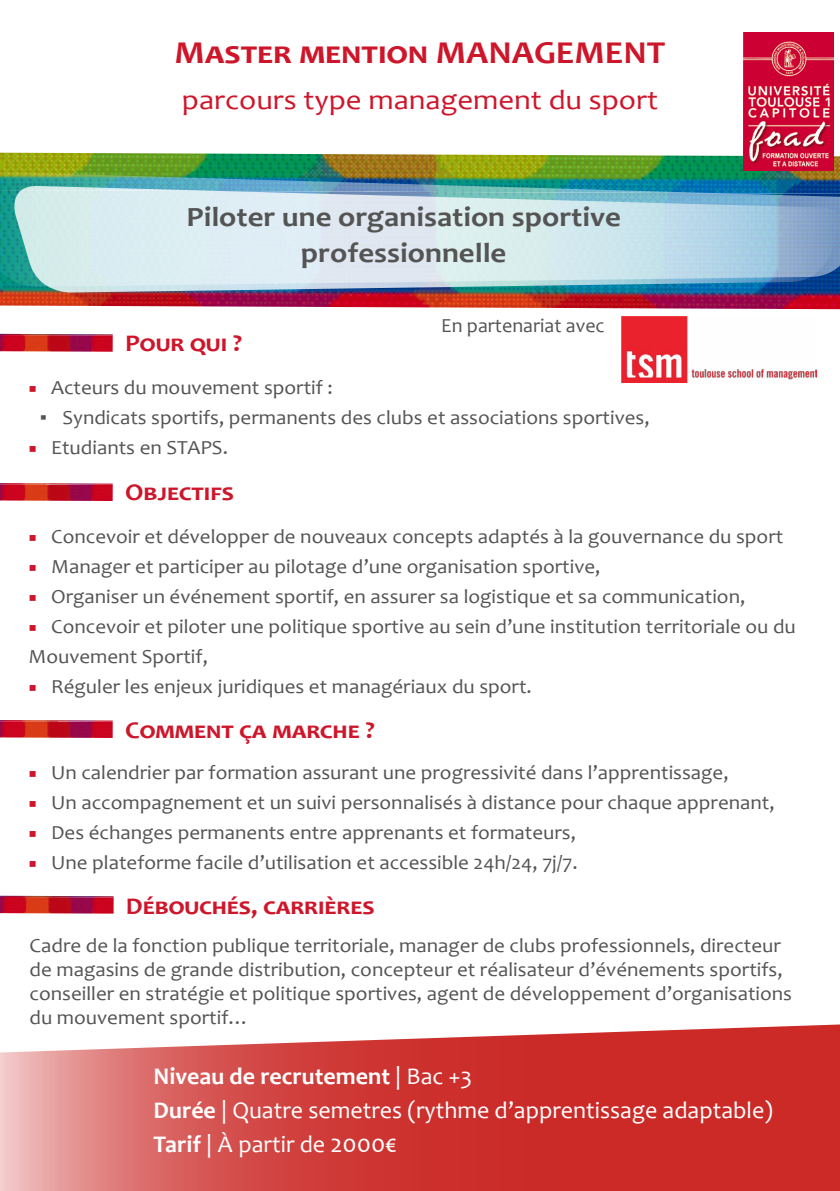
<style>
.page{position:relative;width:840px;height:1191px;background:#fff}
.page>*{position:absolute;margin:0;border:0;box-sizing:border-box;transform-origin:0 0}
.t1{font:700 32px "Candara";color:#ce162b;scale:1.1 1}
.t2{font:700 28px/36px "Candara";color:#555454;text-align:center;scale:1.1 1}
.t3{font:28px "Candara";color:#ce162b;scale:1.1 1}
.t4{font:24px/34px "Candara";color:#fff}
.t5{font:700 24px "Candara";color:#ce162b;scale:1.1 1}
.t6{font:700 24px "Candara";letter-spacing:.035em;color:#ce162b;scale:1.1 1}
.t7{font:20px/24px "Candara";color:#555454;scale:1.05 1}
.t8{font:20px "Candara";color:#555454}
.s1{font-family:"Minion Pro";color:#ce162b}
.s2{font-family:"Verdana"}
.s3{font-weight:700}
.s4{font-size:26px}
</style>
<div class="page">
<img style="left:0;top:483px;width:113px;height:18px">
<img style="left:0;top:720px;width:113px;height:18px">
<img style="left:0;top:287px;width:839px;height:22px">
<img style="left:0;top:153px;width:839px;height:18px">
<img style="left:0;top:171px;width:839px;height:116px">
<svg style="left:7px;top:185px;width:832px;height:108px;background:#b2d2df"></svg>
<img style="left:742px;top:33px;width:91px;height:138px">
<svg style="left:0;top:1024px;width:839px;height:167px;background:#d55553"></svg>
<img style="left:621px;top:317px;width:195px;height:65px">
<img style="left:0;top:334px;width:113px;height:18px">
<img style="left:0;top:895px;width:114px;height:18px">
<h1 class="t1" style="left:174px;top:32px;width:447px">Master mention MANAGEMENT</h1>
<h2 class="t3" style="left:182px;top:82px;width:434px">parcours type management du sport</h2>
<h2 class="t2" style="left:186px;top:198px;width:396px">Piloter une organisation sportive professionnelle</h2>
<p class="t5" style="left:125px;top:328px;width:108px">Pour qui ?</p>
<p class="t8" style="left:441px;top:313px;width:165px">En partenariat avec</p>
<p class="t7" style="left:28px;top:375px;width:291px"><span class="s1">■</span> Acteurs du mouvement sportif :</p>
<p class="t7" style="left:40px;top:405px;width:582px"><span class="s2">▪</span> Syndicats sportifs, permanents des clubs et associations sportives,</p>
<p class="t7" style="left:28px;top:435px;width:191px"><span class="s1">■</span> Etudiants en STAPS.</p>
<p class="t5" style="left:125px;top:477px;width:100px">Objectifs</p>
<p class="t7" style="left:28px;top:524px;width:720px"><span class="s1">■</span> Concevoir et développer de nouveaux concepts adaptés à la gouvernance du sport</p>
<p class="t7" style="left:28px;top:554px;width:546px"><span class="s1">■</span> Manager et participer au pilotage d’une organisation sportive,</p>
<p class="t7" style="left:28px;top:584px;width:684px"><span class="s1">■</span> Organiser un événement sportif, en assurer sa logistique et sa communication,</p>
<p class="t7" style="left:28px;top:611px;width:732px;line-height:30px"><span class="s1">■</span> Concevoir et piloter une politique sportive au sein d’une institution territoriale ou du<br>Mouvement Sportif,</p>
<p class="t7" style="left:28px;top:674px;width:481px"><span class="s1">■</span> Réguler les enjeux juridiques et managériaux du sport.</p>
<p class="t5" style="left:125px;top:715px;width:228px">Comment ça marche ?</p>
<p class="t7" style="left:28px;top:760px;width:668px"><span class="s1">■</span> Un calendrier par formation assurant une progressivité dans l’apprentissage,</p>
<p class="t7" style="left:28px;top:790px;width:712px"><span class="s1">■</span> Un accompagnement et un suivi personnalisés à distance pour chaque apprenant,</p>
<p class="t7" style="left:28px;top:820px;width:522px"><span class="s1">■</span> Des échanges permanents entre apprenants et formateurs,</p>
<p class="t7" style="left:28px;top:850px;width:524px"><span class="s1">■</span> Une plateforme facile d’utilisation et accessible 24h/24, 7j/7.</p>
<p class="t6" style="left:126px;top:890px;width:228px">Débouchés, carrières</p>
<p class="t7" style="left:30px;top:933px;width:727px">Cadre de la fonction publique territoriale, manager de clubs professionnels, directeur de magasins de grande distribution, concepteur et réalisateur d’événements sportifs, conseiller en stratégie et politique sportives, agent de développement d’organisations du mouvement sportif…</p>
<p class="t4" style="left:153px;top:1058px;width:620px"><span class="s3">Niveau de recrutement</span> | Bac +3<br><span class="s3">Durée</span> | Quatre semetres (rythme d’apprentissage adaptable)<br><span class="s3">Tarif</span> | à partir de <span class="s4">2000€</span></p>
</div>
